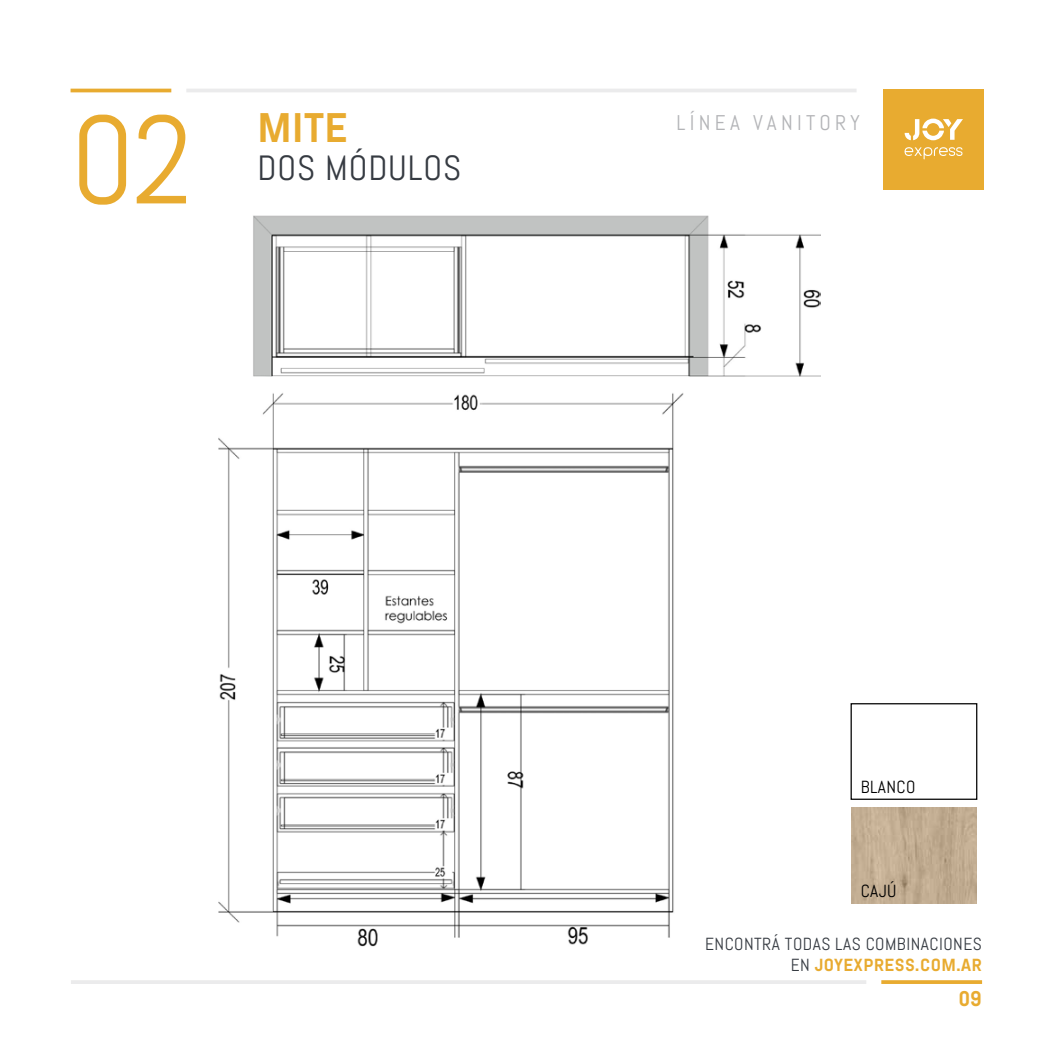
<style>
.page{position:relative;width:1053px;height:1053px;background:#fff}
.page>*{position:absolute;margin:0;border:0;box-sizing:border-box;transform-origin:0 0}
.t1{font:125px "Abel Pro";color:#e8ab30}
.t2{font:700 41.25px "Abel Pro";color:#e8ab30}
.t3{font:35px "Abel Pro";letter-spacing:.025em;color:#363b42}
.t4{font:21.25px "Abel Pro";letter-spacing:.2em;color:#b3b4b7}
.t5{font:700 21.25px "Abel Pro";color:#e8ab30}
.t6{font:17.5px/21px "Abel Pro";letter-spacing:.025em;color:#363b42;text-align:right}
.t7{font:17.5px "Abel Pro";letter-spacing:.025em;color:#000}
.s1{font-weight:700;color:#e8ab30}
</style>
<div class="page">
<hr style="left:71px;top:980px;width:795px;height:3px;background:#ebebec">
<div style="left:883px;top:89px;width:101px;height:100px;background:#e8ab30"></div>
<svg style="left:904px;top:119px;width:58px;height:21px"></svg>
<svg style="left:904px;top:147px;width:58px;height:12px"></svg>
<hr style="left:881px;top:980px;width:100px;height:3px;background:#e8ab30">
<img style="left:219px;top:215px;width:601px;height:732px">
<hr style="left:71px;top:89px;width:100px;height:3px;background:#e8ab30">
<hr style="left:186px;top:89px;width:670px;height:3px;background:#ebebec">
<img style="left:851px;top:807px;width:125px;height:96px">
<div style="left:850px;top:703px;width:127px;height:96px;border:1px solid #000"></div>
<h1 class="t1" style="left:71px;top:81px;width:124px">02</h1>
<h2 class="t2" style="left:257px;top:99px;width:91px">MITE</h2>
<h3 class="t3" style="left:257px;top:146px;width:205px">DOS MÓDULOS</h3>
<p class="t4" style="left:676px;top:109px;width:185px">LÍNEA VANITORY</p>
<p class="t7" style="left:860px;top:775px;width:56px">BLANCO</p>
<p class="t7" style="left:860px;top:879px;width:37px">CAJÚ</p>
<p class="t6" style="left:705px;top:933px;width:278px">ENCONTRÁ TODAS LAS COMBINACIONES<br>EN <span class="s1">JOYEXPRESS.COM.AR</span></p>
<p class="t5" style="left:958px;top:983px;width:25px">09</p>
</div>
